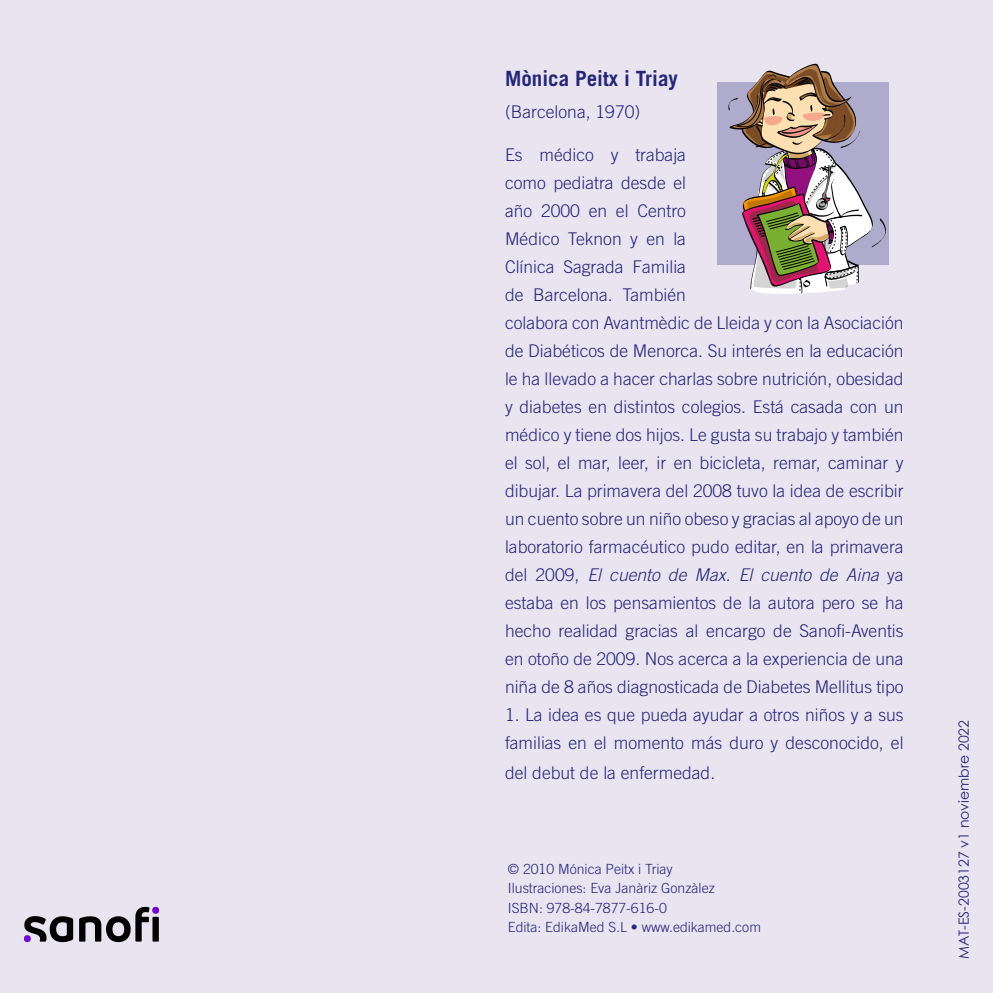
<style>
.page{position:relative;width:993px;height:993px;background:#fff}
.page>*{position:absolute;margin:0;border:0;box-sizing:border-box;transform-origin:0 0}
.t1{font:700 21px "Trade Gothic";color:#27257a}
.t2{font:300 17.5px/28px "Trade Gothic";color:#27257a}
.t3{font:300 14px/19.2px "Trade Gothic";color:#27257a}
.t4{font:14px "Century Gothic";color:#272479}
.s1{font-style:italic}
</style>
<div class="page">
<div style="left:0;top:0;width:992px;height:992px;background:#e8e4f0"></div>
<div style="left:717px;top:82px;width:171px;height:183px;background:#aeabcc"></div>
<svg style="left:728px;top:63px;width:158px;height:231px"></svg>
<img style="left:24px;top:906px;width:136px;height:36px">
<p class="t1" style="left:505px;top:66px;width:174px">Mònica Peitx i Triay</p>
<p class="t2" style="left:505px;top:97px;width:137px">(Barcelona, 1970)</p>
<p class="t2" style="left:505px;top:140px;width:400px">Es médico y trabaja<br>como pediatra desde el<br>año 2000 en el Centro<br>Médico Teknon y en la<br>Clínica Sagrada Familia<br>de Barcelona. También<br>colabora con Avantmèdic de Lleida y con la Asociación de Diabéticos de Menorca. Su interés en la educación le ha llevado a hacer charlas sobre nutrición, obesidad y diabetes en distintos colegios. Está casada con un médico y tiene dos hijos. Le gusta su trabajo y también el sol, el mar, leer, ir en bicicleta, remar, caminar y dibujar. La primavera del 2008 tuvo la idea de escribir un cuento sobre un niño obeso y gracias al apoyo de un laboratorio farmacéutico pudo editar, en la primavera del 2009, <span class="s1">El cuento de Max</span>. <span class="s1">El cuento de Aina</span> ya estaba en los pensamientos de la autora pero se ha hecho realidad gracias al encargo de Sanofi-Aventis en otoño de 2009. Nos acerca a la experiencia de una niña de 8 años diagnosticada de Diabetes Mellitus tipo</p>
<p class="t2" style="left:505px;top:700px;width:400px">1. La idea es que pueda ayudar a otros niños y a sus familias en el momento más duro y desconocido, el</p>
<p class="t2" style="left:505px;top:758px;width:212px">del debut de la enfermedad.</p>
<p class="t3" style="left:507px;top:859px;width:254px">© 2010 Mónica Peitx i Triay<br>Ilustraciones: Eva Janàriz Gonzàlez<br>ISBN: 978-84-7877-616-0<br>Edita: EdikaMed S.L • www.edikamed.com</p>
<p class="t4" style="left:953px;top:958px;width:240px;rotate:-90deg">MAT-ES-2003127 v1 noviembre 2022</p>
</div>
